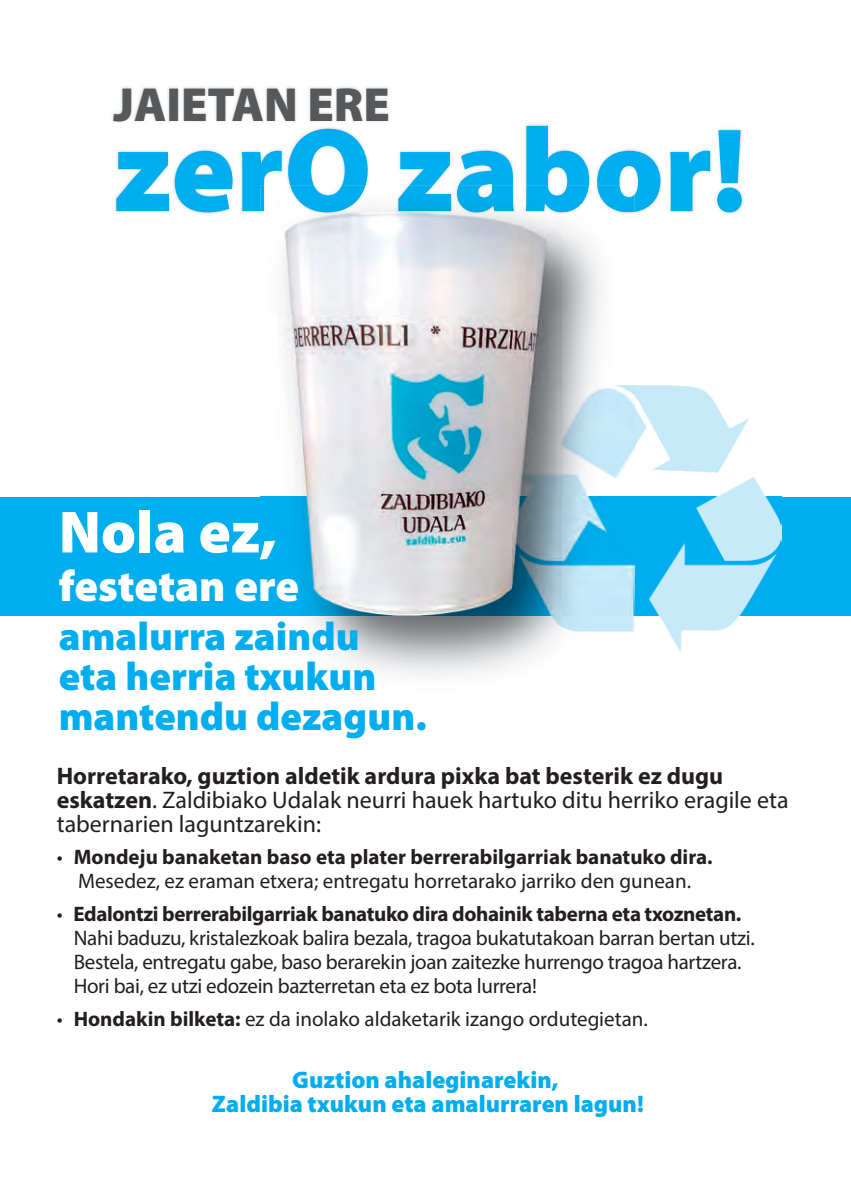
<style>
.page{position:relative;width:851px;height:1191px;background:#fff}
.page>*{position:absolute;margin:0;border:0;box-sizing:border-box;transform-origin:0 0}
.t1{font:900 120px "Myriad Pro";color:#00aeef}
.t2{font:900 60px "Myriad Pro";color:#fff}
.t3{font:900 48px "Myriad Pro";color:#57585a}
.t4{font:900 44px "Myriad Pro";color:#fff}
.t5{font:900 40px/40px "Myriad Pro";color:#00aeef}
.t6{font:24px/24px "Myriad Pro";color:#231f20}
.t7{font:900 24px/24px "Myriad Pro";color:#00aeef;text-align:center}
.t8{font:21px/24px "Myriad Pro";letter-spacing:-.015em;color:#231f20;text-align:center}
.s1{font-weight:700}
</style>
<div class="page">
<div style="left:0;top:496px;width:850px;height:119px;background:#00aeef"></div>
<img style="left:634px;top:385px;width:146px;height:267px">
<img style="left:112px;top:86px;width:631px;height:128px">
<img style="left:260px;top:615px;width:277px;height:60px">
<img style="left:561px;top:315px;width:73px;height:313px">
<img style="left:512px;top:628px;width:122px;height:24px">
<img style="left:260px;top:212px;width:374px;height:103px">
<img style="left:260px;top:185px;width:374px;height:27px">
<img style="left:277px;top:203px;width:284px;height:425px">
<img style="left:300px;top:203px;width:261px;height:9px">
<h3 class="t3" style="left:113px;top:87px;width:278px">JAIETAN ERE</h3>
<h1 class="t1" style="left:113px;top:126px;width:634px">zerO zabor!</h1>
<h2 class="t2" style="left:59px;top:510px;width:220px">Nola ez,</h2>
<h3 class="t4" style="left:59px;top:569px;width:242px">festetan ere</h3>
<h3 class="t5" style="left:59px;top:619px;width:369px">amalurra zaindu eta herria txukun mantendu dezagun.</h3>
<p class="t6" style="left:57px;top:766px;width:733px"><span class="s1">Horretarako, guztion aldetik ardura pixka bat besterik ez dugu eskatzen</span>. Zaldibiako Udalak neurri hauek hartuko ditu herriko eragile eta tabernarien laguntzarekin:</p>
<p class="t8" style="left:57px;top:847px;width:657px">• <span class="s1">Mondeju banaketan baso eta plater berrerabilgarriak banatuko dira.<br></span>Mesedez, ez eraman etxera; entregatu horretarako jarriko den gunean.</p>
<p class="t8" style="left:74px;top:903px;width:682px;text-align:left;text-indent:-17px">• <span class="s1">Edalontzi berrerabilgarriak banatuko dira dohainik taberna eta txoznetan.<br></span>Nahi baduzu, kristalezkoak balira bezala, tragoa bukatutakoan barran bertan utzi.<br>Bestela, entregatu gabe, baso berarekin joan zaitezke hurrengo tragoa hartzera.<br>Hori bai, ez utzi edozein bazterretan eta ez bota lurrera!</p>
<p class="t8" style="left:57px;top:1008px;width:592px">• <span class="s1">Hondakin bilketa:</span> ez da inolako aldaketarik izango ordutegietan.</p>
<p class="t7" style="left:212px;top:1069px;width:433px">Guztion ahaleginarekin,<br>Zaldibia txukun eta amalurraren lagun!</p>
</div>
